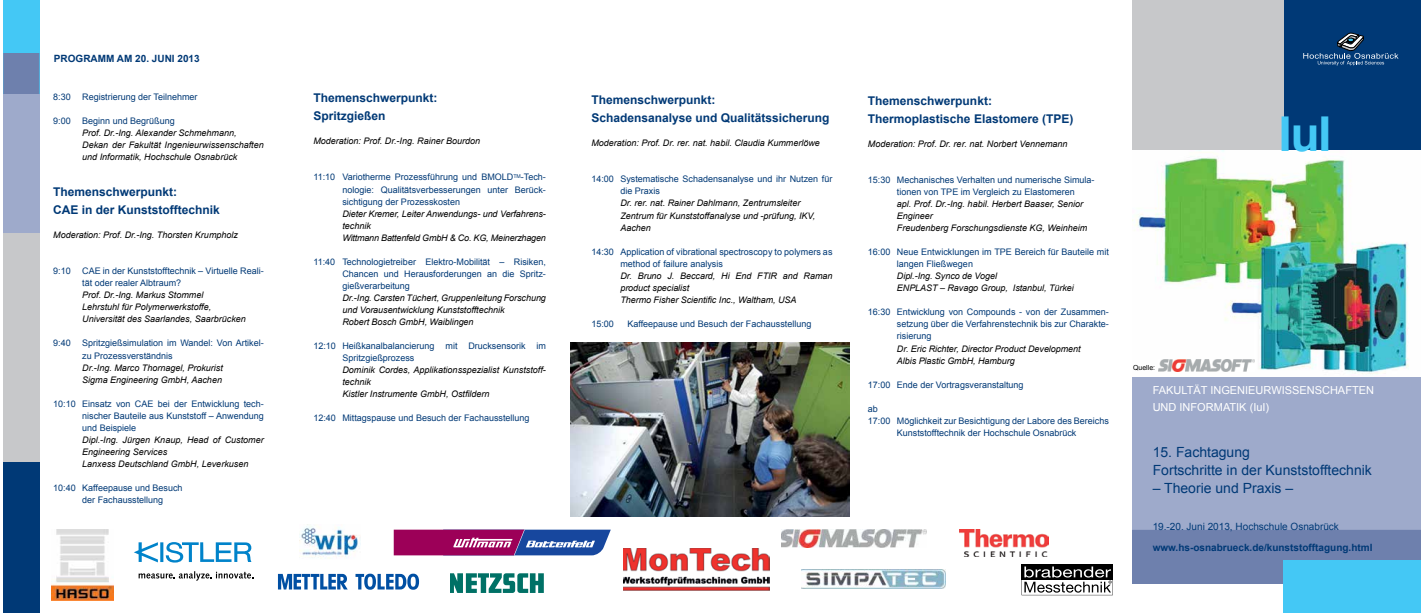
<style>
.page{position:relative;width:1421px;height:613px;background:#fff}
.page>*{position:absolute;margin:0;border:0;box-sizing:border-box;transform-origin:0 0}
.t1{font:700 48px "Arial";color:#44c8f5}
.t2{font:14px/18px "Arial";color:#003976}
.t3{font:700 12px/18px "Arial";color:#003976}
.t4{font:11px "Arial";color:#fff}
.t5{font:700 10px "Arial";color:#003976}
.t6{font:10px "Arial";color:#003976}
.t7{font:italic 9px/12px "Arial";color:#000}
.t8{font:9px/12px "Arial";color:#003976}
.t9{font:7px "Arial";color:#000}
</style>
<div class="page">
<div style="left:3px;top:0;width:36px;height:139px;background:#44c8f5"></div>
<div style="left:3px;top:457px;width:36px;height:155px;background:#003976"></div>
<div style="left:3px;top:53px;width:36px;height:42px;background:#6e80ad;border:1px solid #6e80ad"></div>
<div style="left:3px;top:95px;width:36px;height:155px;background:#9eaacb"></div>
<div style="left:3px;top:233px;width:36px;height:229px;background:#c7c8ca"></div>
<div style="left:1132px;top:325px;width:288px;height:235px;background:#9eaacb"></div>
<div style="left:1132px;top:1px;width:288px;height:155px;background:#003976"></div>
<div style="left:1132px;top:530px;width:288px;height:53px;background:#6e80ad"></div>
<div style="left:1283px;top:560px;width:137px;height:52px;background:#44c8f5"></div>
<div style="left:1132px;top:0;width:151px;height:228px;background:#c7c8ca"></div>
<img style="left:1132px;top:150px;width:288px;height:226px">
<svg style="left:1303px;top:33px;width:95px;height:32px"></svg>
<img style="left:1158px;top:359px;width:96px;height:12px">
<img style="left:570px;top:342px;width:279px;height:174px">
<img style="left:51px;top:529px;width:63px;height:71px">
<svg style="left:1021px;top:564px;width:91px;height:31px"></svg>
<svg style="left:450px;top:573px;width:94px;height:19px"></svg>
<img style="left:623px;top:548px;width:146px;height:42px">
<img style="left:781px;top:529px;width:144px;height:18px">
<img style="left:801px;top:569px;width:144px;height:19px">
<img style="left:959px;top:529px;width:88px;height:26px">
<img style="left:299px;top:524px;width:62px;height:35px">
<svg style="left:394px;top:529px;width:216px;height:26px;background:#7d3e88"></svg>
<svg style="left:355px;top:573px;width:64px;height:16px"></svg>
<svg style="left:278px;top:573px;width:69px;height:16px"></svg>
<svg style="left:134px;top:542px;width:24px;height:20px"></svg>
<hr style="left:160px;top:542px;width:3px;height:19px;background:#0083ca">
<svg style="left:165px;top:542px;width:86px;height:20px"></svg>
<svg style="left:139px;top:571px;width:114px;height:9px"></svg>
<p class="t5" style="left:54px;top:51px;width:147px">Programm am 20. Juni 2013</p>
<p class="t8" style="left:53px;top:91px;width:19px">8:30</p>
<p class="t8" style="left:82px;top:91px;width:117px">Registrierung der Teilnehmer</p>
<p class="t8" style="left:53px;top:115px;width:19px">9:00</p>
<p class="t8" style="left:82px;top:115px;width:94px">Beginn und Begrüßung</p>
<p class="t7" style="left:82px;top:127px;width:183px">Prof. Dr.-Ing. Alexander Schmehmann,<br>Dekan der Fakultät Ingenieurwissenschaften und Informatik, Hochschule Osnabrück</p>
<h3 class="t3" style="left:53px;top:183px;width:168px">Themenschwerpunkt:<br>CAE in der Kunststofftechnik</h3>
<p class="t7" style="left:53px;top:229px;width:186px">Moderation: Prof. Dr.-Ing. Thorsten Krumpholz</p>
<p class="t8" style="left:53px;top:265px;width:19px">9:10</p>
<p class="t8" style="left:82px;top:265px;width:183px">CAE in der Kunststofftechnik – Virtuelle Reali&shy;tät oder realer Albtraum?</p>
<p class="t7" style="left:82px;top:289px;width:165px">Prof. Dr.-Ing. Markus Stommel<br>Lehrstuhl für Polymerwerkstoffe,<br>Universität des Saarlandes, Saarbrücken</p>
<p class="t8" style="left:53px;top:337px;width:19px">9:40</p>
<p class="t8" style="left:82px;top:337px;width:183px">Spritzgießsimulation im Wandel: Von Artikel&shy;zu Prozessverständnis</p>
<p class="t7" style="left:82px;top:361px;width:142px">Dr.-Ing. Marco Thornagel, Prokurist<br>Sigma Engineering GmbH, Aachen</p>
<p class="t8" style="left:82px;top:397px;width:183px;text-align:justify;text-indent:-29px">10:10 Einsatz von CAE bei der Entwicklung tech&shy;nischer Bauteile aus Kunststoff – Anwendung und Beispiele</p>
<p class="t7" style="left:82px;top:433px;width:183px">Dipl.-Ing. Jürgen Knaup, Head of Customer<br>Engineering Services<br>Lanxess Deutschland GmbH, Leverkusen</p>
<p class="t8" style="left:82px;top:481px;width:102px;text-indent:-29px">10:40 Kaffeepause und Besuch der Fachausstellung</p>
<h3 class="t3" style="left:313px;top:89px;width:126px">Themenschwerpunkt:<br>Spritzgießen</h3>
<p class="t7" style="left:313px;top:135px;width:168px">Moderation: Prof. Dr.-Ing. Rainer Bourdon</p>
<p class="t8" style="left:342px;top:171px;width:205px;text-align:justify;text-indent:-29px">11:10 Variotherme Prozessführung und BMOLD<sup>TM</sup>-Tech&shy;nologie: Qualitätsverbesserungen unter Berück&shy;sichtigung der Prozesskosten</p>
<p class="t7" style="left:342px;top:207px;width:205px">Dieter Kremer, Leiter Anwendungs- und Verfahrens&shy;technik<br>Wittmann Battenfeld GmbH &amp; Co. KG, Meinerzhagen</p>
<p class="t8" style="left:342px;top:255px;width:205px;text-align:justify;text-indent:-29px">11:40 Technologietreiber Elektro-Mobilität – Risiken, Chancen und Herausforderungen an die Spritz&shy;gießverarbeitung</p>
<p class="t7" style="left:342px;top:291px;width:205px">Dr.-Ing. Carsten Tüchert, Gruppenleitung Forschung und Vorausentwicklung Kunststofftechnik<br>Robert Bosch GmbH, Waiblingen</p>
<p class="t8" style="left:342px;top:339px;width:205px;text-indent:-29px">12:10 Heißkanalbalancierung mit Drucksensorik im<br>Spritzgießprozess</p>
<p class="t7" style="left:342px;top:363px;width:205px">Dominik Cordes, Applikationsspezialist Kunststoff&shy;technik<br>Kistler Instrumente GmbH, Ostfildern</p>
<p class="t8" style="left:313px;top:411px;width:218px">12:40 Mittagspause und Besuch der Fachausstellung</p>
<h3 class="t3" style="left:591px;top:91px;width:240px">Themenschwerpunkt:<br>Schadensanalyse und Qualitätssicherung</h3>
<p class="t7" style="left:591px;top:137px;width:230px">Moderation: Prof. Dr. rer. nat. habil. Claudia Kummerlöwe</p>
<p class="t8" style="left:620px;top:173px;width:213px;text-indent:-29px">14:00 Systematische Schadensanalyse und ihr N utzen für die Praxis</p>
<p class="t7" style="left:620px;top:197px;width:196px">Dr. rer. nat. Rainer Dahlmann, Zentrumsleiter<br>Zentrum für Kunststoffanalyse und -prüfung, IKV,<br>Aachen</p>
<p class="t8" style="left:620px;top:245px;width:213px;text-indent:-29px">14:30 Application of vibrational spectroscopy to polymers as method of failure analysis</p>
<p class="t7" style="left:620px;top:269px;width:213px">Dr. Bruno J. Beccard, Hi End FTIR and Raman product specialist<br>Thermo Fisher Scientific Inc., Waltham, USA</p>
<p class="t8" style="left:591px;top:317px;width:31px">15:00 K</p>
<p class="t8" style="left:633px;top:317px;width:179px">affeepause und Besuch der Fachausstellung</p>
<h3 class="t3" style="left:867px;top:92px;width:207px">Themenschwerpunkt:<br>Thermoplastische Elastomere (TPE)</h3>
<p class="t7" style="left:867px;top:138px;width:201px">Moderation: Prof. Dr. rer. nat. Norbert Vennemann</p>
<p class="t8" style="left:896px;top:174px;width:199px;text-indent:-29px">15:30 Mechanisches Verhalten und numerische Simula&shy;tionen von TPE im Vergleich zu Elastomeren</p>
<p class="t7" style="left:896px;top:198px;width:192px">apl. Prof. Dr.-Ing. habil. Herbert Baaser, Senior<br>Engineer<br>Freudenberg Forschungsdienste KG, Weinheim</p>
<p class="t8" style="left:896px;top:246px;width:213px;text-indent:-29px">16:00 Neue Entwicklungen im TPE Bereich für Bauteile mit langen Fließwegen</p>
<p class="t7" style="left:896px;top:270px;width:178px">Dipl.-Ing. Synco de Vogel<br>ENPLAST – Ravago Group, Istanbul, Türkei</p>
<p class="t8" style="left:896px;top:306px;width:213px;text-align:justify;text-indent:-29px">16:30 Entwicklung von Compounds - von der Zusammen&shy;setzung über die Verfahrenstechnik bis zur Charakte&shy;risierung</p>
<p class="t7" style="left:896px;top:342px;width:185px">Dr. Eric Richter, Director Product Development<br>Albis Plastic GmbH, Hamburg</p>
<p class="t8" style="left:867px;top:378px;width:157px">17:00 Ende der Vortragsveranstaltung</p>
<p class="t8" style="left:867px;top:402px;width:12px">ab</p>
<p class="t8" style="left:867px;top:414px;width:242px">17:00 Möglichkeit zur Besichtigung der Labore des Bereichs</p>
<p class="t8" style="left:896px;top:426px;width:181px">Kunststofftechnik der Hochschule Osnabrück</p>
<p class="t9" style="left:1132px;top:363px;width:24px">Quelle:</p>
<h1 class="t1" style="left:1278px;top:102px;width:55px">IuI</h1>
<p class="t4" style="left:1152px;top:382px;width:141px">fakultät ingenieurwisse</p>
<p class="t4" style="left:1306px;top:382px;width:17px">nsch</p>
<p class="t4" style="left:1337px;top:382px;width:15px">afte</p>
<p class="t4" style="left:1365px;top:382px;width:9px">n</p>
<p class="t4" style="left:1152px;top:399px;width:47px">und inform</p>
<p class="t4" style="left:1222px;top:399px;width:48px">atik (IuI)</p>
<h2 class="t2" style="left:1152px;top:442px;width:221px">15. Fachtagung<br>Fortschritte in der Kunststofftechnik</h2>
<h2 class="t2" style="left:1152px;top:478px;width:142px">– Theorie und Praxis –</h2>
<p class="t6" style="left:1152px;top:519px;width:188px">19.-20. Juni 2013, Hochschule Osnabrück</p>
<p class="t5" style="left:1152px;top:540px;width:221px">www.hs-osnabrueck.de/kunststofftagung.html</p>
</div>
